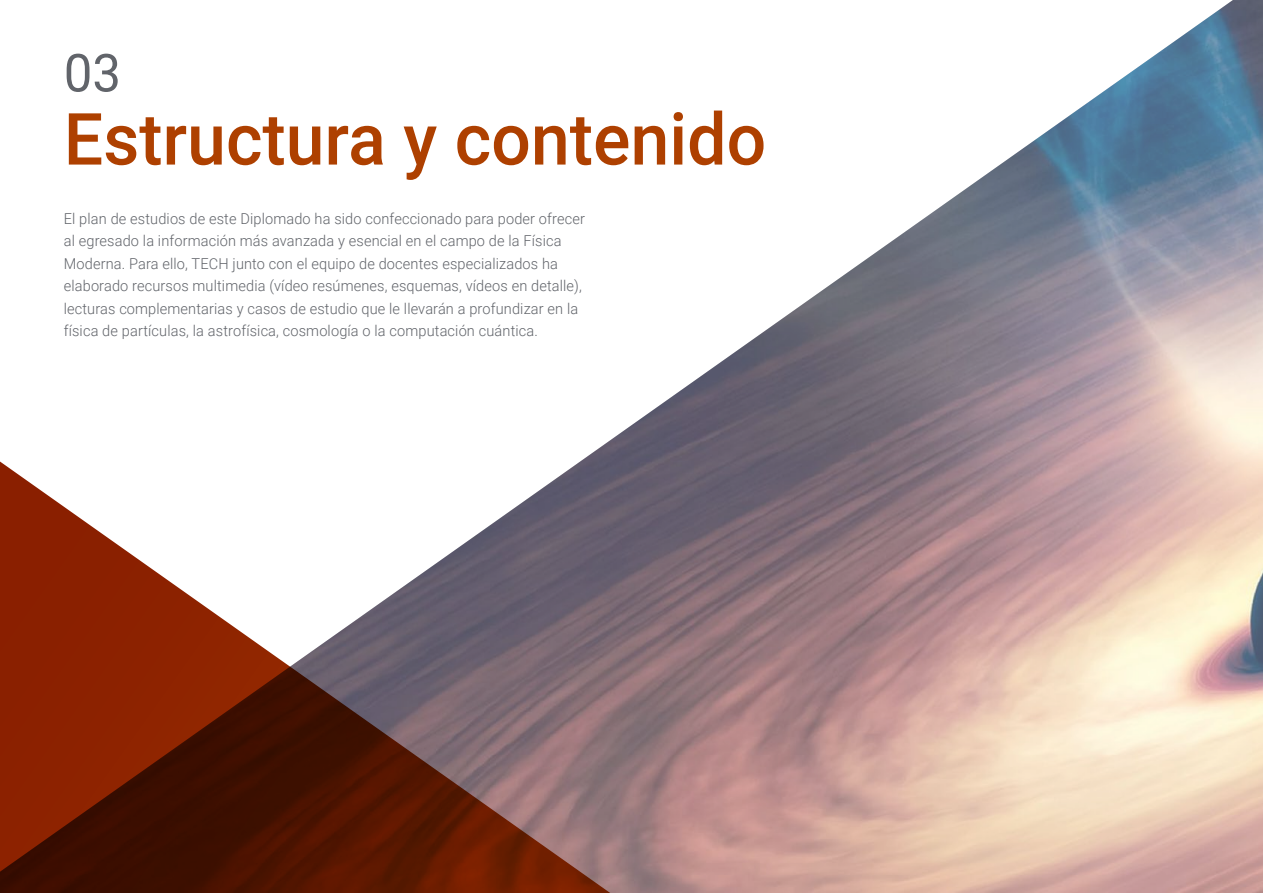
<style>
.page{position:relative;width:1263px;height:893px;background:#fff}
.page>*{position:absolute;margin:0;border:0;box-sizing:border-box;transform-origin:0 0}
.t1{font:500 72px "Roboto";color:#ae4000}
.t2{font:52.5px "Roboto";color:#61646a}
.t3{font:300 15px/22.5px "Roboto";letter-spacing:.01em;color:#61646a}
</style>
<div class="page">
<img style="left:602px;top:0;width:661px;height:893px">
<svg style="left:0;top:446px;width:640px;height:447px"></svg>
<h2 class="t2" style="left:64px;top:36px;width:59px">03</h2>
<h1 class="t1" style="left:64px;top:89px;width:704px">Estructura y contenido</h1>
<p class="t3" style="left:64px;top:207px;width:523px">El plan de estudios de este Diplomado ha sido confeccionado para poder ofrecer al egresado la información más avanzada y esencial en el campo de la Física Moderna. Para ello, TECH junto con el equipo de docentes especializados ha elaborado recursos multimedia (vídeo resúmenes, esquemas, vídeos en detalle), lecturas complementarias y casos de estudio que le llevarán a profundizar en la física de partículas, la astrofísica, cosmología o la computación cuántica.</p>
</div>
